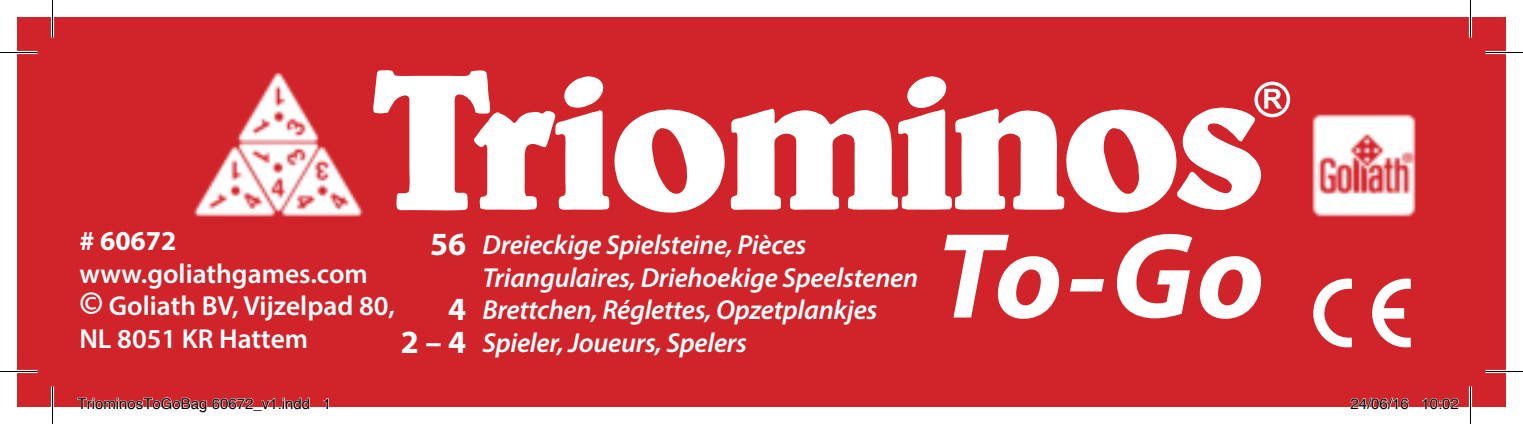
<style>
.page{position:relative;width:1523px;height:424px;background:#fff}
.page>*{position:absolute;margin:0;border:0;box-sizing:border-box;transform-origin:0 0}
.t1{font:italic 700 122.75px "Myriad Pro";color:#fff}
.t2{font:700 32.5px/65px "Myriad Pro";color:#fff;text-align:center}
.t3{font:italic 600 27.5px/32.5px "Myriad Pro";letter-spacing:-.01em;color:#fff}
.t4{font:600 27.5px/32.5px "Myriad Pro";color:#fff}
.t5{font:700 27.5px "Myriad Pro";color:#fff}
.t6{font:15px "Helvetica";color:#000}
.s1{font-weight:700;font-size:35px}
</style>
<div class="page">
<div style="left:17px;top:17px;width:1488px;height:390px;background:#d1232a"></div>
<svg style="left:373px;top:70px;width:909px;height:143px"></svg>
<div style="left:1254px;top:82px;width:36px;height:35px;border:3px solid #fff;border-radius:50%"></div>
<img style="left:1312px;top:114px;width:104px;height:103px">
<img style="left:195px;top:72px;width:167px;height:145px">
<svg style="left:1313px;top:278px;width:38px;height:70px"></svg>
<svg style="left:1372px;top:278px;width:38px;height:70px"></svg>
<hr style="left:0;top:51px;width:38px;height:3px;background:#fff">
<hr style="left:1485px;top:51px;width:37px;height:3px;background:#fff">
<hr style="left:0;top:370px;width:38px;height:3px;background:#fff">
<hr style="left:1485px;top:370px;width:37px;height:3px;background:#fff">
<hr style="left:51px;top:0;width:3px;height:38px;background:#fff">
<hr style="left:51px;top:386px;width:3px;height:38px;background:#fff">
<hr style="left:1468px;top:0;width:3px;height:38px;background:#fff">
<hr style="left:1468px;top:386px;width:3px;height:38px;background:#fff">
<hr style="left:0;top:52px;width:38px;height:1px;background:#000">
<hr style="left:1485px;top:52px;width:37px;height:1px;background:#000">
<hr style="left:0;top:371px;width:38px;height:1px;background:#000">
<hr style="left:1485px;top:371px;width:37px;height:1px;background:#000">
<hr style="left:52px;top:0;width:1px;height:38px;background:#000">
<hr style="left:52px;top:386px;width:1px;height:38px;background:#000">
<hr style="left:1469px;top:0;width:1px;height:38px;background:#000">
<hr style="left:1469px;top:386px;width:1px;height:38px;background:#000">
<svg style="left:77px;top:397px;width:233px;height:10px"></svg>
<svg style="left:323px;top:398px;width:6px;height:9px"></svg>
<svg style="left:1350px;top:397px;width:59px;height:10px"></svg>
<svg style="left:1422px;top:398px;width:37px;height:9px"></svg>
<p class="t5" style="left:79px;top:225px;width:98px"># 60672</p>
<p class="t4" style="left:79px;top:260px;width:317px">www.goliathgames.com <span class="s1">©</span> Goliath BV, Vijzelpad 80,<br>NL 8051 KR Hattem</p>
<p class="t2" style="left:430px;top:211px;width:38px">56<br>4</p>
<p class="t2" style="left:401px;top:309px;width:67px">2 – 4</p>
<p class="t3" style="left:482px;top:231px;width:437px">Dreieckige Spielsteine, Pièces Triangulaires, Driehoekige Speelstenen Brettchen, Réglettes, Opzetplankjes Spieler, Joueurs, Spelers</p>
<h1 class="t1" style="left:936px;top:203px;width:330px">To-Go</h1>
<p class="t6" style="left:78px;top:398px;width:255px">TriominosToGoBag 60672_v1.indd 1</p>
<p class="t6" style="left:1350px;top:398px;width:110px">24/06/16 10:02</p>
</div>
